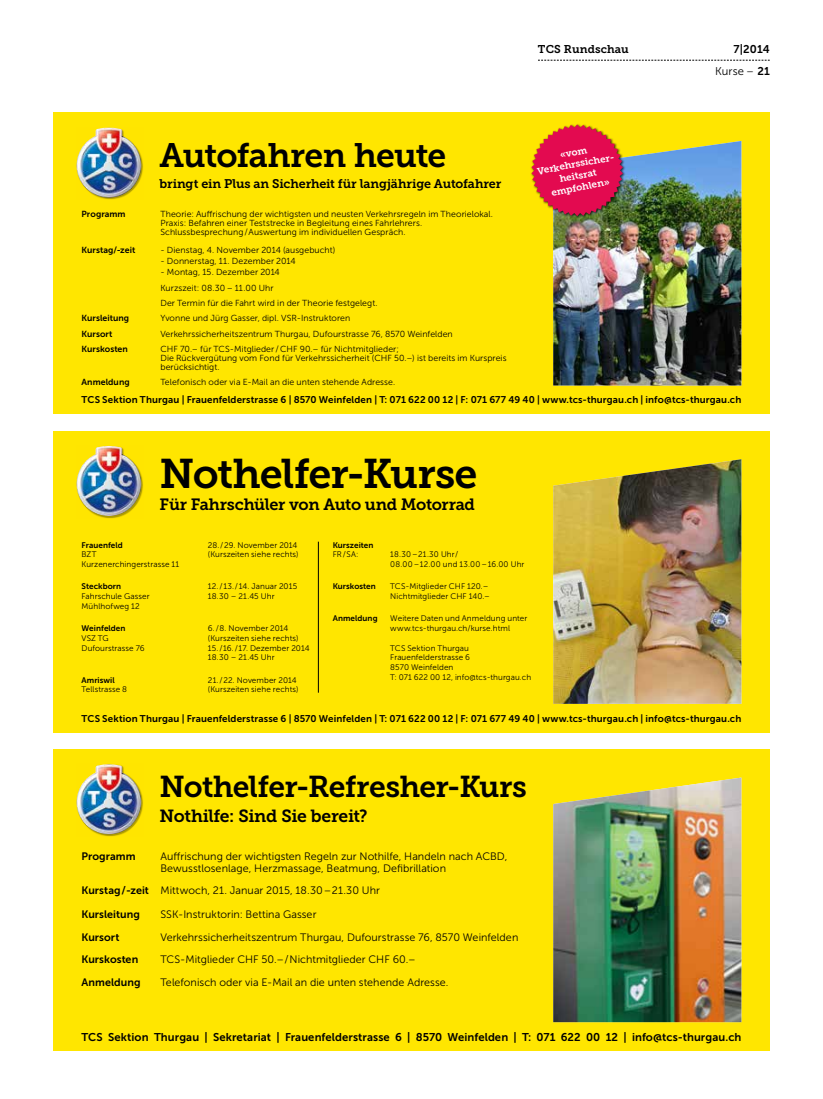
<style>
.page{position:relative;width:823px;height:1099px;background:#fff}
.page>*{position:absolute;margin:0;border:0;box-sizing:border-box;transform-origin:0 0}
.t1{font:41.25px "Museo Slab 700";letter-spacing:-.025em;color:#000}
.t2{font:33.75px "Museo Slab 700";letter-spacing:-.025em;color:#000}
.t3{font:30px "Museo Slab 700";letter-spacing:-.02em;color:#000}
.t4{font:17.5px "Museo Slab 700";letter-spacing:-.02em;color:#000}
.t5{font:16.25px "Museo Slab 700";letter-spacing:-.02em;color:#000}
.t6{font:12.5px "Museo Slab 700";letter-spacing:-.01em;color:#000}
.t7{font:11.25px "Museo Sans 700";letter-spacing:.01em;color:#000}
.t8{font:11.25px "Museo Slab 700";letter-spacing:.01em;color:#000}
.t9{font:11.25px "Museo Sans 300";letter-spacing:.01em;color:#000}
.t10{font:10.75px/11.9px "Museo Sans 300";letter-spacing:.005em;color:#000}
.t11{font:10.75px "Museo Sans 700";letter-spacing:.005em;color:#000}
.t12{font:9.75px "Museo Sans 700";letter-spacing:.015em;color:#000}
.t13{font:9.75px/11.8px "Museo Slab 700";color:#fff;text-align:center}
.t14{font:8.75px/9.1px "Museo Sans 300";letter-spacing:.005em;color:#000}
.t15{font:8.75px "Museo Sans 700";letter-spacing:.005em;color:#000}
.t16{font:8.12px/9.8px "Museo Sans 300";letter-spacing:.01em;color:#000}
.t17{font:8.12px "Museo Sans 700";letter-spacing:.005em;color:#000}
.s1{font-family:"Museo Sans 700"}
</style>
<div class="page">
<svg style="left:538px;top:60px;width:231px;height:1px"></svg>
<div style="left:53px;top:112px;width:716px;height:302px;background:#ffe600"></div>
<img style="left:101px;top:127px;width:42px;height:73px">
<img style="left:76px;top:128px;width:65px;height:70px">
<img style="left:553px;top:141px;width:188px;height:244px">
<div style="left:530px;top:123px;width:95px;height:96px;background:#000;opacity:.75"></div>
<svg style="left:531px;top:124px;width:91px;height:92px"></svg>
<div style="left:53px;top:749px;width:716px;height:301px;background:#ffe600"></div>
<img style="left:98px;top:792px;width:45px;height:44px">
<img style="left:76px;top:764px;width:65px;height:70px">
<img style="left:553px;top:777px;width:188px;height:245px">
<div style="left:53px;top:431px;width:716px;height:301px;background:#ffe600"></div>
<img style="left:98px;top:474px;width:45px;height:44px">
<img style="left:76px;top:446px;width:65px;height:70px">
<img style="left:553px;top:459px;width:188px;height:244px">
<hr style="left:318px;top:541px;width:1px;height:151px;background:#000">
<h2 class="t2" style="left:159px;top:136px;width:288px">Autofahren heute</h2>
<h3 class="t6" style="left:159px;top:177px;width:343px">bringt ein Plus an Sicherheit für langjährige Autofahrer</h3>
<p class="t15" style="left:81px;top:209px;width:45px">Programm</p>
<p class="t14" style="left:160px;top:210px;width:334px">Theorie: Auffrischung der wichtigsten und neusten Verkehrsregeln im Theorielokal.<br>Praxis: Befahren einer Teststrecke in Begleitung eines Fahrlehrers.<br>Schlussbesprechung/Auswertung im individuellen Gespräch.</p>
<p class="t15" style="left:81px;top:245px;width:55px">Kurstag/-zeit</p>
<p class="t14" style="left:160px;top:245px;width:176px">- Dienstag, 4. November 2014 (ausgebucht)</p>
<p class="t14" style="left:160px;top:256px;width:137px">- Donnerstag, 11. Dezember 2014</p>
<p class="t14" style="left:160px;top:265px;width:218px;line-height:15.2px">- Montag, 15. Dezember 2014<br>Kurzszeit: 08.30 – 11.00 Uhr<br>Der Termin für die Fahrt wird in der Theorie festgelegt.</p>
<p class="t15" style="left:81px;top:313px;width:49px">Kursleitung</p>
<p class="t14" style="left:160px;top:314px;width:191px">Yvonne und Jürg Gasser, dipl. VSR-Instruktoren</p>
<p class="t15" style="left:81px;top:329px;width:32px">Kursort</p>
<p class="t14" style="left:160px;top:329px;width:294px">Verkehrssicherheitszentrum Thurgau, Dufourstrasse 76, 8570 Weinfelden</p>
<p class="t15" style="left:81px;top:344px;width:48px">Kurskosten</p>
<p class="t14" style="left:160px;top:344px;width:347px">CHF 70.– für TCS-Mitglieder/ CHF 90.– für Nichtmitglieder;<br>Die Rückvergütung vom Fond für Verkehrssicherheit (CHF 50.–) ist bereits im Kurspreis berücksichtigt.</p>
<p class="t15" style="left:81px;top:377px;width:50px">Anmeldung</p>
<p class="t14" style="left:160px;top:378px;width:236px">Telefonisch oder via E-Mail an die unten stehende Adresse.</p>
<p class="t8" style="left:537px;top:43px;width:92px">TCS Rundschau</p>
<p class="t7" style="left:733px;top:43px;width:38px">7|2014</p>
<p class="t9" style="left:714px;top:65px;width:56px">Kurse – <span class="s1">21</span></p>
<p class="t13" style="left:534px;top:154px;width:80px;rotate:-11deg">«vom<br>Verkehrssicher&shy;heitsrat empfohlen»</p>
<p class="t12" style="left:81px;top:394px;width:660px">TCS Sektion Thurgau | Frauenfelderstrasse 6 | 8570 Weinfelden | T: 071 622 00 12 | F: 071 677 49 40 | www.tcs-thurgau.ch | info@tcs-thurgau.ch</p>
<h1 class="t1" style="left:159px;top:450px;width:319px">Nothelfer-Kurse</h1>
<h3 class="t5" style="left:159px;top:495px;width:317px">Für Fahrschüler von Auto und Motorrad</h3>
<p class="t17" style="left:81px;top:540px;width:43px">Frauenfeld</p>
<p class="t16" style="left:208px;top:540px;width:91px">28./29. November 2014</p>
<p class="t16" style="left:81px;top:550px;width:16px">BZT</p>
<p class="t16" style="left:208px;top:550px;width:92px">(Kurszeiten siehe rechts)</p>
<p class="t16" style="left:81px;top:559px;width:99px">Kurzenerchingerstrasse 11</p>
<p class="t17" style="left:81px;top:582px;width:41px">Steckborn</p>
<p class="t16" style="left:208px;top:582px;width:91px">12. / 13. / 14. Januar 2015</p>
<p class="t16" style="left:81px;top:591px;width:69px">Fahrschule Gasser</p>
<p class="t16" style="left:208px;top:591px;width:68px">18.30 – 21.45 Uhr</p>
<p class="t16" style="left:81px;top:601px;width:60px">Mühlhofweg 12</p>
<p class="t17" style="left:81px;top:624px;width:45px">Weinfelden</p>
<p class="t16" style="left:208px;top:623px;width:82px">6./8. November 2014</p>
<p class="t16" style="left:82px;top:633px;width:29px">VSZ TG</p>
<p class="t16" style="left:208px;top:633px;width:92px">(Kurszeiten siehe rechts)</p>
<p class="t16" style="left:82px;top:643px;width:65px">Dufourstrasse 76</p>
<p class="t16" style="left:208px;top:643px;width:103px">15./16./17. Dezember 2014<br>18.30 – 21.45 Uhr</p>
<p class="t17" style="left:82px;top:675px;width:35px">Amriswil</p>
<p class="t16" style="left:208px;top:675px;width:90px">21./22. November 2014</p>
<p class="t16" style="left:82px;top:685px;width:47px">Tellstrasse 8</p>
<p class="t16" style="left:208px;top:685px;width:92px">(Kurszeiten siehe rechts)</p>
<p class="t17" style="left:332px;top:540px;width:42px">Kurszeiten</p>
<p class="t16" style="left:332px;top:550px;width:27px">FR/SA:</p>
<p class="t16" style="left:390px;top:550px;width:135px">18.30–21.30 Uhr/<br>08.00–12.00 und 13.00–16.00 Uhr</p>
<p class="t17" style="left:332px;top:582px;width:45px">Kurskosten</p>
<p class="t16" style="left:390px;top:582px;width:101px">TCS-Mitglieder CHF 120.–<br>Nichtmitglieder CHF 140.–</p>
<p class="t17" style="left:332px;top:614px;width:46px">Anmeldung</p>
<p class="t16" style="left:390px;top:614px;width:138px">Weitere Daten und Anmeldung unter www.tcs-thurgau.ch/kurse.html</p>
<p class="t16" style="left:390px;top:643px;width:142px">TCS Sektion Thurgau<br>Frauenfelderstrasse 6<br>8570 Weinfelden<br>T: 071 622 00 12, info@tcs-thurgau.ch</p>
<p class="t12" style="left:81px;top:713px;width:660px">TCS Sektion Thurgau | Frauenfelderstrasse 6 | 8570 Weinfelden | T: 071 622 00 12 | F: 071 677 49 40 | www.tcs-thurgau.ch | info@tcs-thurgau.ch</p>
<h3 class="t3" style="left:159px;top:769px;width:368px">Nothelfer-Refresher-Kurs</h3>
<h3 class="t4" style="left:159px;top:805px;width:209px">Nothilfe: Sind Sie bereit?</h3>
<p class="t11" style="left:81px;top:850px;width:55px">Programm</p>
<p class="t10" style="left:160px;top:850px;width:348px">Auffrischung der wichtigsten Regeln zur Nothilfe, Handeln nach ACBD,<br>Bewusstlosenlage, Herzmassage, Beatmung, Defibrillation</p>
<p class="t10" style="left:81px;top:884px;width:300px"><span class="s1">Kurstag/-zeit</span> Mittwoch, 21. Januar 2015, 18.30–21.30 Uhr</p>
<p class="t11" style="left:81px;top:908px;width:60px">Kursleitung</p>
<p class="t10" style="left:160px;top:908px;width:157px">SSK-Instruktorin: Bettina Gasser</p>
<p class="t11" style="left:81px;top:930px;width:39px">Kursort</p>
<p class="t10" style="left:160px;top:931px;width:359px">Verkehrssicherheitszentrum Thurgau, Dufourstrasse 76, 8570 Weinfelden</p>
<p class="t11" style="left:81px;top:953px;width:58px">Kurskosten</p>
<p class="t10" style="left:160px;top:953px;width:256px">TCS-Mitglieder CHF 50.–/Nichtmitglieder CHF 60.–</p>
<p class="t11" style="left:81px;top:975px;width:60px">Anmeldung</p>
<p class="t10" style="left:160px;top:976px;width:289px">Telefonisch oder via E-Mail an die unten stehende Adresse.</p>
<p class="t7" style="left:81px;top:1030px;width:661px">TCS Sektion Thurgau | Sekretariat | Frauenfelderstrasse 6 | 8570 Weinfelden | T: 071 622 00 12 | info@tcs-thurgau.ch</p>
</div>
